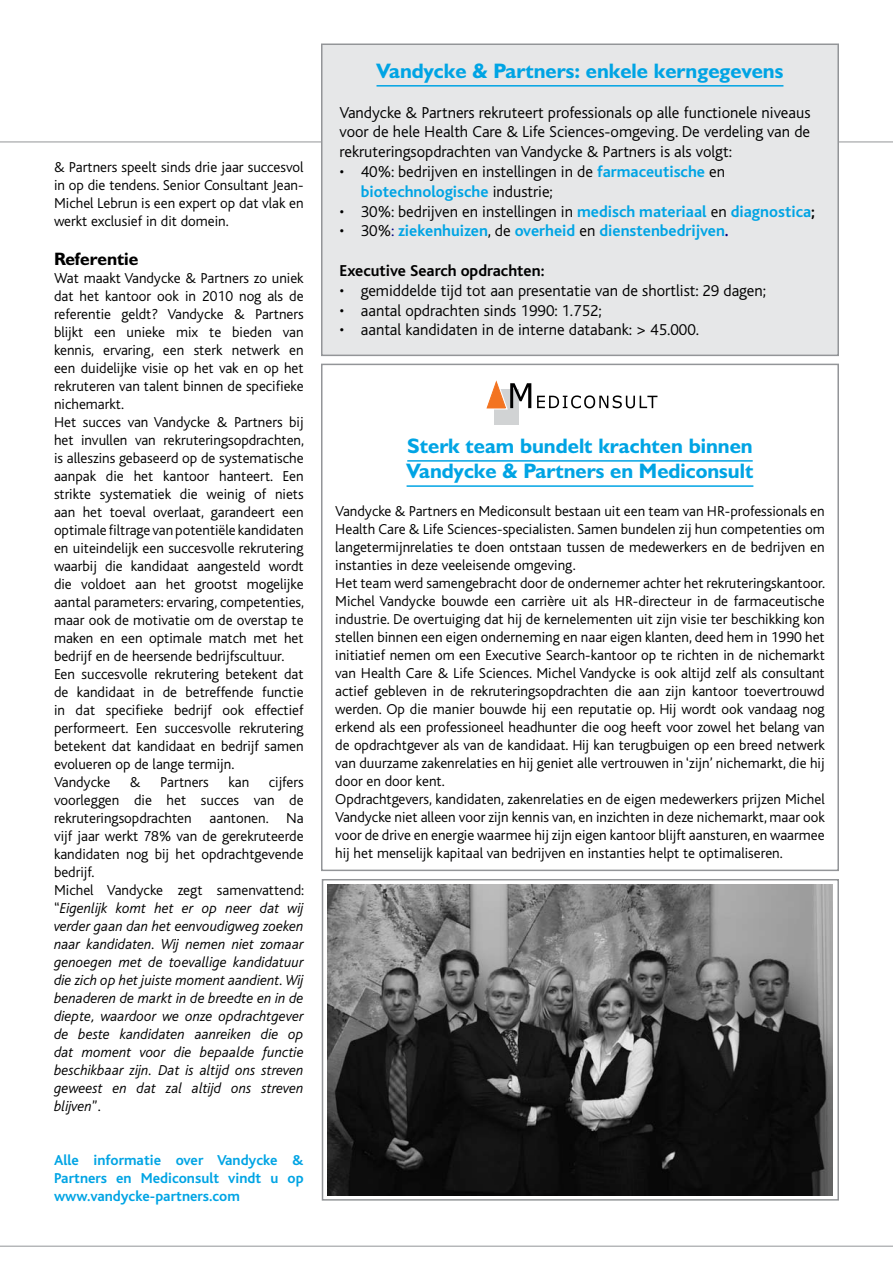
<style>
.page{position:relative;width:893px;height:1263px;background:#fff}
.page>*{position:absolute;margin:0;border:0;box-sizing:border-box;transform-origin:0 0}
.t1{font:700 21px/25.2px "Humanist 521 BT";color:#00a4e4}
.t2{font:700 18px "Humanist 521 BT";color:#000}
.t3{font:300 16.5px/19.8px "Bliss";color:#000;text-align:justify}
.t4{font:700 16.5px "Bliss";color:#00a4e4}
.t5{font:700 16.5px "Bliss";color:#000}
.t6{font:300 15px/18px "Bliss";color:#000}
.t7{font:italic 300 15px/18px "Bliss";color:#000}
.t8{font:700 15px/18px "Bliss";color:#00a4e4;text-align:justify}
.s1{font-style:normal}
.s2{font-weight:700;color:#00a4e4}
.s3{font-weight:700}
.s4{font-weight:300;color:#000}
.s5{font-weight:300;color:#000080}
.s6{color:#000080}
</style>
<div class="page">
<hr style="left:0;top:142px;width:893px;height:1px;background:#939598">
<div style="left:322px;top:880px;width:516px;height:320px;background:linear-gradient(to right,#fff,#fff)"></div>
<img style="left:328px;top:884px;width:505px;height:311px">
<div style="left:322px;top:879px;width:517px;height:321px;border:2px solid #939598"></div>
<div style="left:322px;top:44px;width:516px;height:311px;background:#e6e7e8"></div>
<hr style="left:376px;top:85px;width:407px;height:2px;background:#00a4e4">
<div style="left:321px;top:44px;width:518px;height:312px;border:2px solid #939598"></div>
<hr style="left:407px;top:460px;width:346px;height:2px;background:#00a4e4">
<hr style="left:407px;top:485px;width:346px;height:2px;background:#00a4e4">
<div style="left:321px;top:364px;width:518px;height:507px;border:2px solid #939598"></div>
<div style="left:495px;top:390px;width:24px;height:35px;background:#d1d3d4"></div>
<svg style="left:486px;top:380px;width:45px;height:29px"></svg>
<svg style="left:537px;top:395px;width:120px;height:13px"></svg>
<hr style="left:0;top:1246px;width:893px;height:1px;background:#939598">
<p class="t6" style="left:54px;top:158px;width:251px;text-align:justify">&amp; Partners speelt sinds drie jaar succesvol in op die tendens. Senior Consultant Jean-Michel Lebrun is een expert op dat vlak en werkt exclusief in dit domein.</p>
<p class="t2" style="left:54px;top:248px;width:86px">Referentie</p>
<p class="t6" style="left:54px;top:270px;width:252px">Wat maakt Vandycke &amp; Partners zo uniek dat het kantoor ook in 2010 nog als de referentie geldt? Vandycke &amp; Partners blijkt een unieke mix te bieden van kennis, ervaring, een sterk netwerk en een duidelijke visie op het vak en op het rekruteren van talent binnen de specifieke nichemarkt.<br>Het succes van Vandycke &amp; Partners bij het invullen van rekruteringsopdrachten, is alleszins gebaseerd op de systematische aanpak die het kantoor hanteert. Een strikte systematiek die weinig of niets aan het toeval overlaat, garandeert een optimale filtrage van potentiële kandidaten en uiteindelijk een succesvolle rekrutering waarbij die kandidaat aangesteld wordt die voldoet aan het grootst mogelijke aantal parameters: ervaring, competenties, maar ook de motivatie om de overstap te maken en een optimale match met het bedrijf en de heersende bedrijfscultuur.<br>Een succesvolle rekrutering betekent dat de kandidaat in de betreffende functie in dat specifieke bedrijf ook effectief performeert. Een succesvolle rekrutering betekent dat kandidaat en bedrijf samen evolueren op de lange termijn.<br>Vandycke</p>
<p class="t7" style="left:54px;top:774px;width:252px;text-indent:215px"><span class="s1">cijfers voorleggen die het succes van de rekruteringsopdrachten aantonen. Na vijf jaar werkt 78% van de gerekruteerde kandidaten nog bij het opdrachtgevende bedrijf.<br>Michel Vandycke zegt samenvattend: “</span>Eigenlijk komt het er op neer dat wij verder gaan dan het eenvoudigweg zoeken naar kandidaten. Wij nemen niet zomaar genoegen met de toevallige kandidatuur die zich op het juiste moment aandient. Wij benaderen de markt in de breedte en in de diepte, waardoor we onze opdrachtgever de beste kandidaten aanreiken die op dat moment voor die bepaalde functie beschikbaar zijn. Dat is altijd ons streven geweest en dat zal altijd ons streven blijven<span class="s1">”.</span></p>
<p class="t8" style="left:54px;top:1152px;width:251px">Alle informatie over Vandycke &amp; Partners en Mediconsult vindt u op www.vandycke-partners.com</p>
<p class="t6" style="left:130px;top:774px;width:12px">&amp;</p>
<p class="t6" style="left:160px;top:774px;width:50px">Partners</p>
<p class="t6" style="left:228px;top:774px;width:22px">kan</p>
<h1 class="t1" style="left:376px;top:58px;width:408px">Vandycke &amp; Partners: enkele kerngegevens</h1>
<p class="t3" style="left:339px;top:103px;width:473px">Vandycke &amp; Partners rekruteert professionals op alle functionele niveaus voor de hele Health Care &amp; Life Sciences-omgeving. De verdeling van de rekruteringsopdrachten van Vandycke &amp; Partners is als volgt:</p>
<p class="t3" style="left:361px;top:162px;width:366px;text-indent:-21px">• 40%: bedrijven en instellingen in de <span class="s2">farmaceutische</span> en <span class="s2">biotechnologische</span> industrie;</p>
<p class="t3" style="left:339px;top:202px;width:477px">• 30%: bedrijven en instellingen in <span class="s2">medisch materiaal</span> en <span class="s2">diagnostica</span><span class="s3">;</span></p>
<p class="t4" style="left:339px;top:222px;width:391px"><span class="s4">• 30%</span><span class="s5">:</span> ziekenhuizen<span class="s4">, de</span> overheid <span class="s4">en</span> dienstenbedrijven<span class="s6">.</span></p>
<p class="t5" style="left:339px;top:262px;width:206px">Executive Search opdrachten:</p>
<p class="t3" style="left:339px;top:281px;width:428px">• gemiddelde tijd tot aan presentatie van de shortlist: 29 dagen;</p>
<p class="t3" style="left:339px;top:301px;width:264px">• aantal opdrachten sinds 1990: 1.752;</p>
<p class="t3" style="left:339px;top:320px;width:361px">• aantal kandidaten in de interne databank: &gt; 45.000.</p>
<h1 class="t1" style="left:407px;top:433px;width:348px">Sterk team bundelt krachten binnen<br>Vandycke &amp; Partners en Mediconsult</h1>
<p class="t6" style="left:335px;top:502px;width:491px">Vandycke &amp; Partners en Mediconsult bestaan uit een team van HR-professionals en Health Care &amp; Life Sciences-specialisten. Samen bundelen zij hun competenties om langetermijnrelaties te doen ontstaan tussen de medewerkers en de bedrijven en instanties in deze veeleisende omgeving.<br>Het team werd samengebracht door de ondernemer achter het rekruteringskantoor.<br>Michel Vandycke bouwde een carrière uit als HR-directeur in de farmaceutische industrie. De overtuiging dat hij de kernelementen uit zijn visie ter beschikking kon stellen binnen een eigen onderneming en naar eigen klanten, deed hem in 1990 het initiatief nemen om een Executive Search-kantoor op te richten in de nichemarkt van Health Care &amp; Life Sciences. Michel Vandycke is ook altijd zelf als consultant actief gebleven in de rekruteringsopdrachten die aan zijn kantoor toevertrouwd werden. Op die manier bouwde hij een reputatie op. Hij wordt ook vandaag nog erkend als een professioneel headhunter die oog heeft voor zowel het belang van de opdrachtgever als van de kandidaat. Hij kan terugbuigen op een breed netwerk van duurzame zakenrelaties en hij geniet alle vertrouwen in ‘zijn’ nichemarkt, die hij door en door kent.<br>Opdrachtgevers, kandidaten, zakenrelaties en de eigen medewerkers prijzen Michel Vandycke niet alleen voor zijn kennis van, en inzichten in deze nichemarkt, maar ook voor de drive en energie waarmee hij zijn eigen kantoor blijft aansturen, en waarmee hij het menselijk kapitaal van bedrijven en instanties helpt te optimaliseren.</p>
</div>
